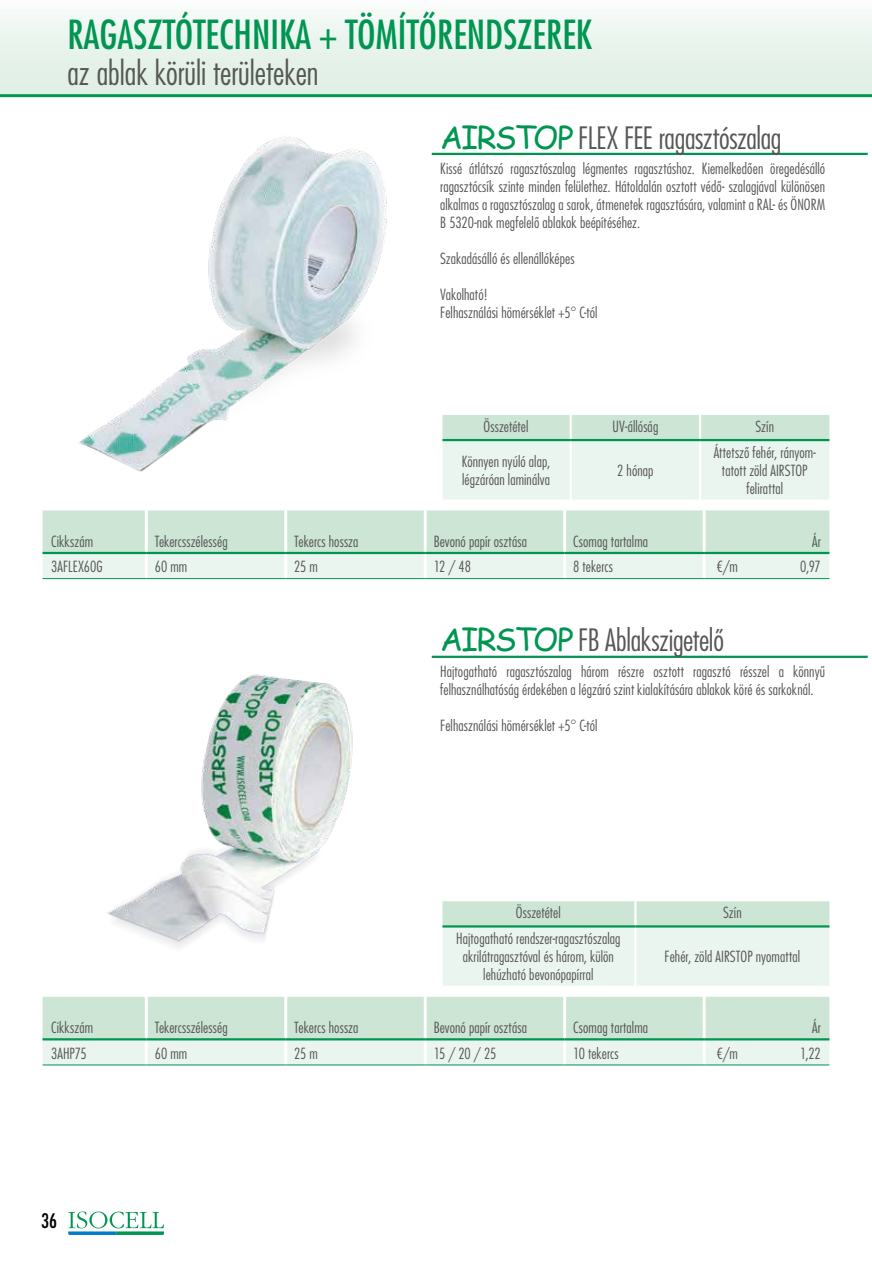
<style>
.page{position:relative;width:872px;height:1263px;background:#fff}
.page>*{position:absolute;margin:0;border:0;box-sizing:border-box;transform-origin:0 0}
.t1{font:500 condensed 39px "Futura LT Pro";color:#009652}
.t2{font:300 condensed 33px "Futura LT Pro";color:#575756}
.t3{font:300 condensed 30px "Futura LT Pro";letter-spacing:-.01em;color:#575756}
.t4{font:500 condensed 19.5px "Futura LT Pro";color:#000}
.t5{font:300 condensed 15px/18px "Futura LT Pro";letter-spacing:.005em;color:#575756}
.s1{font-family:"Comic Sans MS";font-weight:400;font-stretch:normal;font-size:31.5px;color:#009652}
</style>
<div class="page">
<div style="left:0;top:0;width:872px;height:94px;background:linear-gradient(to bottom,#f8fbf9,#ddeee2)"></div>
<hr style="left:0;top:94px;width:872px;height:3px;background:#009652">
<svg style="left:68px;top:1211px;width:96px;height:24px"></svg>
<img style="left:79px;top:137px;width:308px;height:335px">
<hr style="left:432px;top:153px;width:435px;height:2px;background:#009652">
<svg style="left:442px;top:415px;width:387px;height:85px;background:#e1f0e6"></svg>
<hr style="left:569px;top:415px;width:3px;height:24px;background:#fff">
<hr style="left:699px;top:415px;width:2px;height:24px;background:#fff">
<hr style="left:569px;top:441px;width:3px;height:59px;background:#fff">
<hr style="left:699px;top:441px;width:2px;height:59px;background:#fff">
<hr style="left:442px;top:439px;width:129px;height:2px;background:#009652">
<hr style="left:571px;top:439px;width:129px;height:2px;background:#009652">
<hr style="left:700px;top:439px;width:129px;height:2px;background:#009652">
<svg style="left:43px;top:510px;width:786px;height:68px;background:#d6eadd"></svg>
<hr style="left:145px;top:510px;width:3px;height:42px;background:#fff">
<hr style="left:284px;top:510px;width:3px;height:42px;background:#fff">
<hr style="left:424px;top:510px;width:3px;height:42px;background:#fff">
<hr style="left:563px;top:510px;width:3px;height:42px;background:#fff">
<hr style="left:702px;top:510px;width:3px;height:42px;background:#fff">
<hr style="left:145px;top:554px;width:3px;height:24px;background:#fff">
<hr style="left:284px;top:554px;width:3px;height:24px;background:#fff">
<hr style="left:424px;top:554px;width:3px;height:24px;background:#fff">
<hr style="left:563px;top:554px;width:3px;height:24px;background:#fff">
<hr style="left:702px;top:554px;width:3px;height:24px;background:#fff">
<hr style="left:43px;top:578px;width:103px;height:1px;background:#009652">
<hr style="left:146px;top:578px;width:140px;height:1px;background:#009652">
<hr style="left:286px;top:578px;width:139px;height:1px;background:#009652">
<hr style="left:425px;top:578px;width:139px;height:1px;background:#009652">
<hr style="left:564px;top:578px;width:140px;height:1px;background:#009652">
<hr style="left:704px;top:578px;width:125px;height:1px;background:#009652">
<hr style="left:43px;top:552px;width:103px;height:2px;background:#009652">
<hr style="left:146px;top:552px;width:140px;height:2px;background:#009652">
<hr style="left:286px;top:552px;width:139px;height:2px;background:#009652">
<hr style="left:425px;top:552px;width:139px;height:2px;background:#009652">
<hr style="left:564px;top:552px;width:140px;height:2px;background:#009652">
<hr style="left:704px;top:552px;width:125px;height:2px;background:#009652">
<img style="left:107px;top:674px;width:246px;height:274px">
<hr style="left:432px;top:656px;width:435px;height:2px;background:#009652">
<svg style="left:442px;top:901px;width:387px;height:85px;background:#e0efe6"></svg>
<hr style="left:634px;top:901px;width:2px;height:24px;background:#fff">
<hr style="left:634px;top:927px;width:2px;height:59px;background:#fff">
<hr style="left:442px;top:925px;width:193px;height:2px;background:#009652">
<hr style="left:635px;top:925px;width:194px;height:2px;background:#009652">
<svg style="left:43px;top:997px;width:786px;height:68px;background:#d4e9db"></svg>
<hr style="left:145px;top:997px;width:3px;height:41px;background:#fff">
<hr style="left:284px;top:997px;width:3px;height:41px;background:#fff">
<hr style="left:424px;top:997px;width:3px;height:41px;background:#fff">
<hr style="left:563px;top:997px;width:3px;height:41px;background:#fff">
<hr style="left:702px;top:997px;width:3px;height:41px;background:#fff">
<hr style="left:145px;top:1040px;width:3px;height:25px;background:#fff">
<hr style="left:284px;top:1040px;width:3px;height:25px;background:#fff">
<hr style="left:424px;top:1040px;width:3px;height:25px;background:#fff">
<hr style="left:563px;top:1040px;width:3px;height:25px;background:#fff">
<hr style="left:702px;top:1040px;width:3px;height:25px;background:#fff">
<hr style="left:43px;top:1065px;width:103px;height:1px;background:#009652">
<hr style="left:146px;top:1065px;width:140px;height:1px;background:#009652">
<hr style="left:286px;top:1065px;width:139px;height:1px;background:#009652">
<hr style="left:425px;top:1065px;width:139px;height:1px;background:#009652">
<hr style="left:564px;top:1065px;width:140px;height:1px;background:#009652">
<hr style="left:704px;top:1065px;width:125px;height:1px;background:#009652">
<hr style="left:43px;top:1038px;width:103px;height:2px;background:#009652">
<hr style="left:146px;top:1038px;width:140px;height:2px;background:#009652">
<hr style="left:286px;top:1038px;width:139px;height:2px;background:#009652">
<hr style="left:425px;top:1038px;width:139px;height:2px;background:#009652">
<hr style="left:564px;top:1038px;width:140px;height:2px;background:#009652">
<hr style="left:704px;top:1038px;width:125px;height:2px;background:#009652">
<h1 class="t1" style="left:67px;top:8px;width:526px">RAGASZTÓTECHNIKA + TÖMÍTŐRENDSZEREK</h1>
<h2 class="t2" style="left:67px;top:52px;width:253px">az ablak körüli területeken</h2>
<h3 class="t3" style="left:440px;top:118px;width:343px"><span class="s1">AIRSTOP</span> FLEX FEE ragasztószalag</h3>
<p class="t5" style="left:440px;top:159px;width:386px;text-align:justify">Kissé átlátszó ragasztószalag légmentes ragasztáshoz. Kiemelkedően öregedésálló ragasztócsík szinte minden felülethez. Hátoldalán osztott védő- szalagjával különösen alkalmas a ragasztószalag a sarok, átmenetek ragasztására, valamint a RAL- és ÖNORM B 5320-nak megfelelő ablakok beépítéséhez.</p>
<p class="t5" style="left:440px;top:249px;width:136px">Szakadásálló és ellenállóképes</p>
<p class="t5" style="left:440px;top:285px;width:159px">Vakolható!<br>Felhasználási hömérséklet +5° C-tól</p>
<p class="t5" style="left:483px;top:417px;width:46px">Összetétel</p>
<p class="t5" style="left:612px;top:417px;width:47px">UV-állóság</p>
<p class="t5" style="left:755px;top:417px;width:20px">Szín</p>
<p class="t5" style="left:462px;top:452px;width:90px">Könnyen nyúló alap, légzáróan laminálva</p>
<p class="t5" style="left:617px;top:461px;width:38px">2 hónap</p>
<p class="t5" style="left:713px;top:443px;width:104px;text-align:center">Áttetsző fehér, rányom&shy;tatott zöld AIRSTOP felirattal</p>
<p class="t5" style="left:51px;top:532px;width:43px">Cikkszám</p>
<p class="t5" style="left:155px;top:532px;width:74px">Tekercsszélesség</p>
<p class="t5" style="left:294px;top:532px;width:66px">Tekercs hossza</p>
<p class="t5" style="left:434px;top:532px;width:95px">Bevonó papír osztása</p>
<p class="t5" style="left:573px;top:532px;width:76px">Csomag tartalma</p>
<p class="t5" style="left:812px;top:532px;width:10px">Ár</p>
<p class="t5" style="left:51px;top:558px;width:53px">3AFLEX60G</p>
<p class="t5" style="left:155px;top:558px;width:34px">60 mm</p>
<p class="t5" style="left:294px;top:558px;width:25px">25 m</p>
<p class="t5" style="left:434px;top:558px;width:39px">12 / 48</p>
<p class="t5" style="left:573px;top:558px;width:41px">8 tekercs</p>
<p class="t5" style="left:717px;top:558px;width:22px">€/m</p>
<p class="t5" style="left:800px;top:558px;width:22px">0,97</p>
<h3 class="t3" style="left:440px;top:621px;width:285px"><span class="s1">AIRSTOP</span> FB Ablakszigetelő</h3>
<p class="t5" style="left:440px;top:662px;width:386px">Hajtogatható ragasztószalag három részre osztott ragasztó résszel a könnyű felhasználhatóság érdekében a légzáró szint kialakítására ablakok köré és sarkoknál.</p>
<p class="t5" style="left:440px;top:716px;width:159px">Felhasználási hömérséklet +5° C-tól</p>
<p class="t5" style="left:516px;top:903px;width:46px">Összetétel</p>
<p class="t5" style="left:723px;top:903px;width:20px">Szín</p>
<p class="t5" style="left:456px;top:929px;width:166px;text-align:center">Hajtogatható rendszer-ragasztószalag akrilátragasztóval és három, külön lehúzható bevonópapírral</p>
<p class="t5" style="left:664px;top:947px;width:137px">Fehér, zöld AIRSTOP nyomattal</p>
<p class="t5" style="left:51px;top:1018px;width:43px">Cikkszám</p>
<p class="t5" style="left:155px;top:1018px;width:74px">Tekercsszélesség</p>
<p class="t5" style="left:294px;top:1018px;width:66px">Tekercs hossza</p>
<p class="t5" style="left:434px;top:1018px;width:95px">Bevonó papír osztása</p>
<p class="t5" style="left:573px;top:1018px;width:76px">Csomag tartalma</p>
<p class="t5" style="left:812px;top:1018px;width:10px">Ár</p>
<p class="t5" style="left:51px;top:1044px;width:37px">3AHP75</p>
<p class="t5" style="left:155px;top:1044px;width:34px">60 mm</p>
<p class="t5" style="left:294px;top:1044px;width:25px">25 m</p>
<p class="t5" style="left:434px;top:1044px;width:64px">15 / 20 / 25</p>
<p class="t5" style="left:573px;top:1044px;width:47px">10 tekercs</p>
<p class="t5" style="left:717px;top:1044px;width:22px">€/m</p>
<p class="t5" style="left:800px;top:1044px;width:22px">1,22</p>
<h3 class="t4" style="left:41px;top:1208px;width:18px">36</h3>
</div>
